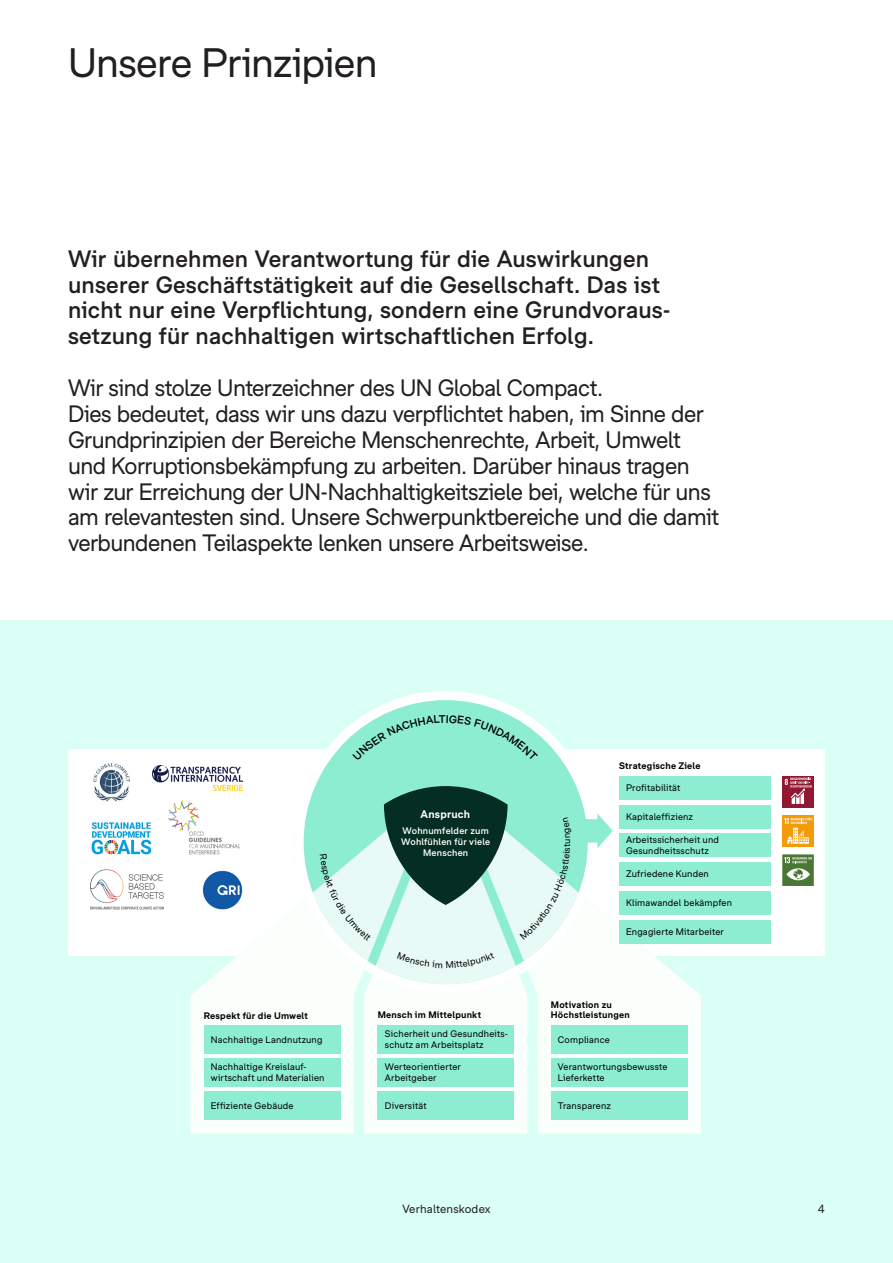
<style>
.page{position:relative;width:893px;height:1263px;background:#fff}
.page>*{position:absolute;margin:0;border:0;box-sizing:border-box;transform-origin:0 0}
.Bonava_Headline_26pt{font:39px "Bonava Sans";letter-spacing:-.02em;color:#231f20}
.Bonava_Body_Large_14{font:22.5px/26px "Bonava Sans";letter-spacing:-.025em;color:#231f20}
.Bonava_Body_Large_He{font:500 22.5px/25.8px "Bonava Sans";letter-spacing:.005em;color:#231f20}
.t1{font:11.25px "Bonava Sans";letter-spacing:.015em;color:#231f20}
.t2{font:700 10.5px "Bonava Sans";letter-spacing:.02em;color:#fff}
.t3{font:9px/10.8px "Bonava Sans";letter-spacing:.025em;color:#000}
.t4{font:700 9px "Bonava Sans";letter-spacing:.025em;color:#000}
.t5{font:500 9px/10.8px "Bonava Sans";letter-spacing:.02em;color:#fff;text-align:center}
</style>
<div class="page">
<div style="left:0;top:620px;width:893px;height:643px;background:#dafff5"></div>
<div style="left:701px;top:749px;width:124px;height:207px;background:#fff"></div>
<div style="left:68px;top:749px;width:123px;height:207px;background:#fff"></div>
<svg style="left:364px;top:691px;width:163px;height:24px"></svg>
<div style="left:619px;top:776px;width:152px;height:24px;background:#8cedd1"></div>
<div style="left:619px;top:805px;width:152px;height:23px;background:#8cedd1"></div>
<div style="left:619px;top:833px;width:152px;height:24px;background:#8cedd1"></div>
<div style="left:619px;top:862px;width:152px;height:24px;background:#8cedd1"></div>
<div style="left:619px;top:891px;width:152px;height:24px;background:#8cedd1"></div>
<div style="left:619px;top:920px;width:152px;height:23px;background:#8cedd1"></div>
<div style="left:782px;top:776px;width:32px;height:32px;background:#921831"></div>
<svg style="left:785px;top:777px;width:27px;height:27px"></svg>
<div style="left:782px;top:815px;width:32px;height:32px;background:#f49c08"></div>
<svg style="left:784px;top:817px;width:29px;height:27px"></svg>
<div style="left:782px;top:854px;width:32px;height:32px;background:#4a7734"></div>
<svg style="left:784px;top:857px;width:28px;height:23px"></svg>
<img style="left:165px;top:799px;width:26px;height:58px">
<img style="left:89px;top:869px;width:75px;height:43px">
<img style="left:89px;top:821px;width:64px;height:36px">
<img style="left:84px;top:762px;width:55px;height:41px">
<img style="left:152px;top:765px;width:39px;height:26px">
<svg style="left:191px;top:715px;width:510px;height:419px"></svg>
<p class="Bonava_Headline_26pt" style="left:68px;top:39px;width:311px">Unsere Prinzipien</p>
<p class="Bonava_Body_Large_He" style="left:68px;top:245px;width:604px">Wir übernehmen Verantwortung für die Auswirkungen unserer Geschäftstätigkeit auf die Gesellschaft. Das ist nicht nur eine Verpflichtung, sondern eine Grundvoraus&shy;setzung für nachhaltigen wirtschaftlichen Erfolg.</p>
<p class="Bonava_Body_Large_14" style="left:68px;top:374px;width:653px">Wir sind stolze Unterzeichner des UN Global Compact.<br>Dies bedeutet, dass wir uns dazu verpflichtet haben, im Sinne der Grundprinzipien der Bereiche Menschenrechte, Arbeit, Umwelt und Korruptionsbekämpfung zu arbeiten. Darüber hinaus tragen wir zur Erreichung der UN-Nachhaltigkeitsziele bei, welche für uns am relevantesten sind. Unsere Schwerpunktbereiche und die damit verbundenen Teilaspekte lenken unsere Arbeitsweise.</p>
<p class="t2" style="left:421px;top:808px;width:51px">Anspruch</p>
<p class="t5" style="left:401px;top:825px;width:90px">Wohnumfelder zum<br>Wohlfühlen für viele<br>Menschen</p>
<p class="t4" style="left:619px;top:760px;width:83px">Strategische Ziele</p>
<p class="t3" style="left:626px;top:782px;width:56px">Profitabilität</p>
<p class="t3" style="left:626px;top:811px;width:68px">Kapitaleffizienz</p>
<p class="t3" style="left:626px;top:834px;width:94px">Arbeitssicherheit und<br>Gesundheitsschutz</p>
<p class="t3" style="left:626px;top:868px;width:84px">Zufriedene Kunden</p>
<p class="t3" style="left:626px;top:897px;width:108px">Klimawandel bekämpfen</p>
<p class="t3" style="left:626px;top:926px;width:99px">Engagierte Mitarbeiter</p>
<p class="t4" style="left:551px;top:999px;width:62px">Motivation zu</p>
<p class="t4" style="left:204px;top:1010px;width:106px">Respekt für die Umwelt</p>
<p class="t4" style="left:378px;top:1009px;width:105px">Mensch im Mittelpunkt</p>
<p class="t4" style="left:551px;top:1010px;width:80px">Höchstleistungen</p>
<p class="t3" style="left:211px;top:1034px;width:113px">Nachhaltige Landnutzung</p>
<p class="t3" style="left:211px;top:1061px;width:115px">Nachhaltige Kreislauf&shy;wirtschaft und Materialien</p>
<p class="t3" style="left:211px;top:1100px;width:84px">Effiziente Gebäude</p>
<p class="t3" style="left:385px;top:1028px;width:125px">Sicherheit und Gesundheits&shy;schutz am Arbeitsplatz</p>
<p class="t3" style="left:385px;top:1061px;width:78px">Werteorientierter<br>Arbeitgeber</p>
<p class="t3" style="left:385px;top:1100px;width:43px">Diversität</p>
<p class="t3" style="left:558px;top:1034px;width:53px">Compliance</p>
<p class="t3" style="left:558px;top:1061px;width:111px">Verantwortungsbewusste<br>Lieferkette</p>
<p class="t3" style="left:558px;top:1100px;width:55px">Transparenz</p>
<p class="t1" style="left:402px;top:1202px;width:90px">Verhaltenskodex</p>
<p class="t1" style="left:818px;top:1202px;width:9px">4</p>
</div>
